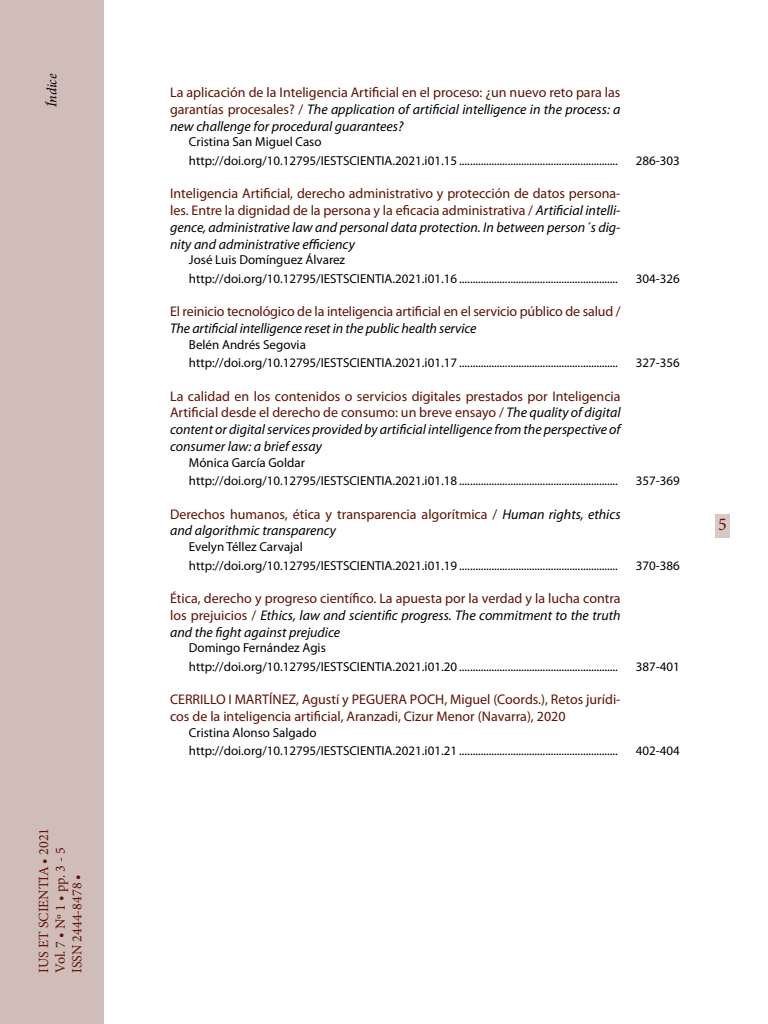
<style>
.page{position:relative;width:768px;height:1024px;background:#fff}
.page>*{position:absolute;margin:0;border:0;box-sizing:border-box;transform-origin:0 0}
.t1{font:18px "Minion Pro";color:#5d1305}
.t2{font:14px/16.8px "Myriad Pro";color:#5d1305}
.t3{font:italic 14px/16.8px "Myriad Pro";color:#000;text-align:justify}
.t4{font:14px/16.8px "Minion Pro";color:#5d1305}
.t5{font:italic 14px "Minion Pro";color:#000}
.t6{font:13px "Myriad Pro";color:#000}
.s1{font-style:italic;color:#000}
.s2{font-style:normal;color:#5d1305}
</style>
<div class="page">
<div style="left:0;top:0;width:103px;height:1024px;background:#d0bcb9"></div>
<div style="left:715px;top:514px;width:15px;height:24px;background:#d9c9c5"></div>
<p class="t5" style="left:42px;top:107px;width:35px;rotate:-90deg">Índice</p>
<p class="t4" style="left:35px;top:973px;width:146px;rotate:-90deg">IUS ET SCIENTIA • 2021<br>Vol. 7 • Nº 1 • pp. 3 - 5<br>ISSN 2444-8478 •</p>
<p class="t2" style="left:170px;top:84px;width:452px;text-align:justify">La aplicación de la Inteligencia Artificial en el proceso: ¿un nuevo reto para las garantías procesales? / <span class="s1">The application of artificial intelligence in the process: a new challenge for procedural guarantees?</span></p>
<p class="t6" style="left:189px;top:134px;width:134px">Cristina San Miguel Caso</p>
<p class="t6" style="left:189px;top:152px;width:431px">http://doi.org/10.12795/IESTSCIENTIA.2021.i01.15 ...........................................................</p>
<p class="t6" style="left:636px;top:152px;width:46px">286-303</p>
<p class="t2" style="left:170px;top:185px;width:452px;text-align:justify">Inteligencia Artificial, derecho administrativo y protección de datos persona&shy;les. Entre la dignidad de la persona y la eficacia administrativa / <span class="s1">Artificial intelli&shy;gence, administrative law and personal data protection. In between person´s dig&shy;nity and administrative efficiency</span></p>
<p class="t6" style="left:189px;top:252px;width:158px">José Luis Domínguez Álvarez</p>
<p class="t6" style="left:189px;top:270px;width:431px">http://doi.org/10.12795/IESTSCIENTIA.2021.i01.16 ...........................................................</p>
<p class="t6" style="left:636px;top:270px;width:46px">304-326</p>
<p class="t2" style="left:170px;top:303px;width:452px">El reinicio tecnológico de la inteligencia artificial en el servicio público de salud /<br><span class="s1">The artificial intelligence reset in the public health service</span></p>
<p class="t6" style="left:189px;top:336px;width:119px">Belén Andrés Segovia</p>
<p class="t6" style="left:189px;top:355px;width:431px">http://doi.org/10.12795/IESTSCIENTIA.2021.i01.17 ...........................................................</p>
<p class="t6" style="left:636px;top:355px;width:46px">327-356</p>
<p class="t3" style="left:170px;top:387px;width:452px"><span class="s2">La calidad en los contenidos o servicios digitales prestados por Inteligencia Artificial desde el derecho de consumo: un breve ensayo /</span> The quality of digital content or digital services provided by artificial intelligence from the perspective of consumer law: a brief essay</p>
<p class="t6" style="left:189px;top:454px;width:118px">Mónica García Goldar</p>
<p class="t6" style="left:189px;top:473px;width:431px">http://doi.org/10.12795/IESTSCIENTIA.2021.i01.18 ...........................................................</p>
<p class="t6" style="left:636px;top:473px;width:46px">357-369</p>
<p class="t2" style="left:170px;top:505px;width:452px">Derechos humanos, ética y transparencia algorítmica / <span class="s1">Human rights, ethics and algorithmic transparency</span></p>
<p class="t6" style="left:189px;top:539px;width:115px">Evelyn Téllez Carvajal</p>
<p class="t6" style="left:189px;top:557px;width:431px">http://doi.org/10.12795/IESTSCIENTIA.2021.i01.19 ...........................................................</p>
<p class="t6" style="left:636px;top:557px;width:46px">370-386</p>
<p class="t3" style="left:170px;top:590px;width:452px"><span class="s2">Ética, derecho y progreso científico. La apuesta por la verdad y la lucha contra los prejuicios /</span> Ethics, law and scientific progress. The commitment to the truth and the fight against prejudice</p>
<p class="t6" style="left:189px;top:640px;width:138px">Domingo Fernández Agis</p>
<p class="t6" style="left:189px;top:658px;width:431px">http://doi.org/10.12795/IESTSCIENTIA.2021.i01.20 ...........................................................</p>
<p class="t6" style="left:636px;top:658px;width:46px">387-401</p>
<p class="t2" style="left:170px;top:691px;width:452px">CERRILLO I MARTÍNEZ, Agustí y PEGUERA POCH, Miguel (Coords.), Retos jurídi&shy;cos de la inteligencia artificial, Aranzadi, Cizur Menor (Navarra), 2020</p>
<p class="t6" style="left:189px;top:724px;width:129px">Cristina Alonso Salgado</p>
<p class="t6" style="left:189px;top:743px;width:431px">http://doi.org/10.12795/IESTSCIENTIA.2021.i01.21 ...........................................................</p>
<p class="t6" style="left:636px;top:743px;width:46px">402-404</p>
<h1 class="t1" style="left:718px;top:512px;width:10px">5</h1>
</div>
